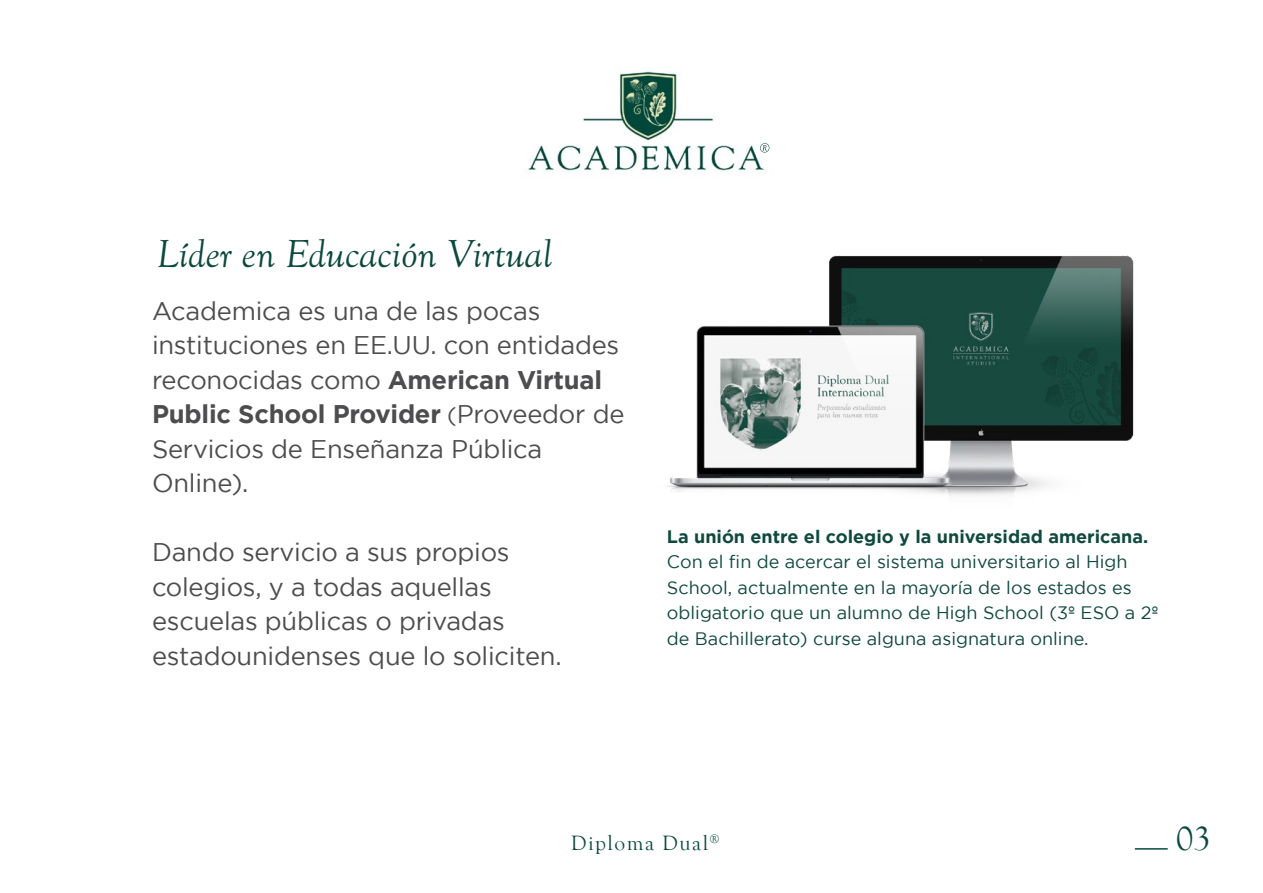
<style>
.page{position:relative;width:1263px;height:893px;background:#fff}
.page>*{position:absolute;margin:0;border:0;box-sizing:border-box;transform-origin:0 0}
.t1{font:italic 40.5px "Goudy Old Sty";color:#0b493f}
.t2{font:34.5px "Goudy Old Style T";color:#0b493f}
.t3{font:25.5px/34.5px "Gotham";letter-spacing:-.01em;color:#4d4d4f}
.t4{font:21.3px "Goudy Old Style T";letter-spacing:.07em;color:#0b493f}
.t5{font:18px/25.5px "Gotham";color:#104a3f}
.t6{font:700 18px "Gotham";color:#104a3f}
.s1{font-weight:700}
.s2{font-size:22.5px}
</style>
<div class="page">
<hr style="left:1135px;top:848px;width:33px;height:2px;background:#0b493f">
<img style="left:528px;top:71px;width:242px;height:100px">
<img style="left:667px;top:255px;width:467px;height:241px">
<svg style="left:760px;top:143px;width:9px;height:10px"></svg>
<h1 class="t1" style="left:156px;top:232px;width:397px">Líder en Educación Virtual</h1>
<p class="t3" style="left:152px;top:293px;width:474px">Academica es una de las pocas instituciones en EE.UU. con entidades reconocidas como <span class="s1">American Virtual<br>Public School Provider</span> <span class="s2">(</span>Proveedor de<br>Servicios de Enseñanza Pública<br>Online).</p>
<p class="t3" style="left:152px;top:535px;width:411px">Dando servicio a sus propios colegios, y a todas aquellas escuelas públicas o privadas estadounidenses que lo soliciten.</p>
<p class="t6" style="left:667px;top:526px;width:483px">La unión entre el colegio y la universidad americana.</p>
<p class="t5" style="left:667px;top:549px;width:493px">Con el fin de acercar el sistema universitario al High School, actualmente en la mayoría de los estados es obligatorio que un alumno de High School (3º ESO a 2º de Bachillerato) curse alguna asignatura online.</p>
<p class="t4" style="left:571px;top:831px;width:150px">Diploma Dual<sup>®</sup></p>
<h2 class="t2" style="left:1176px;top:819px;width:36px">03</h2>
</div>
